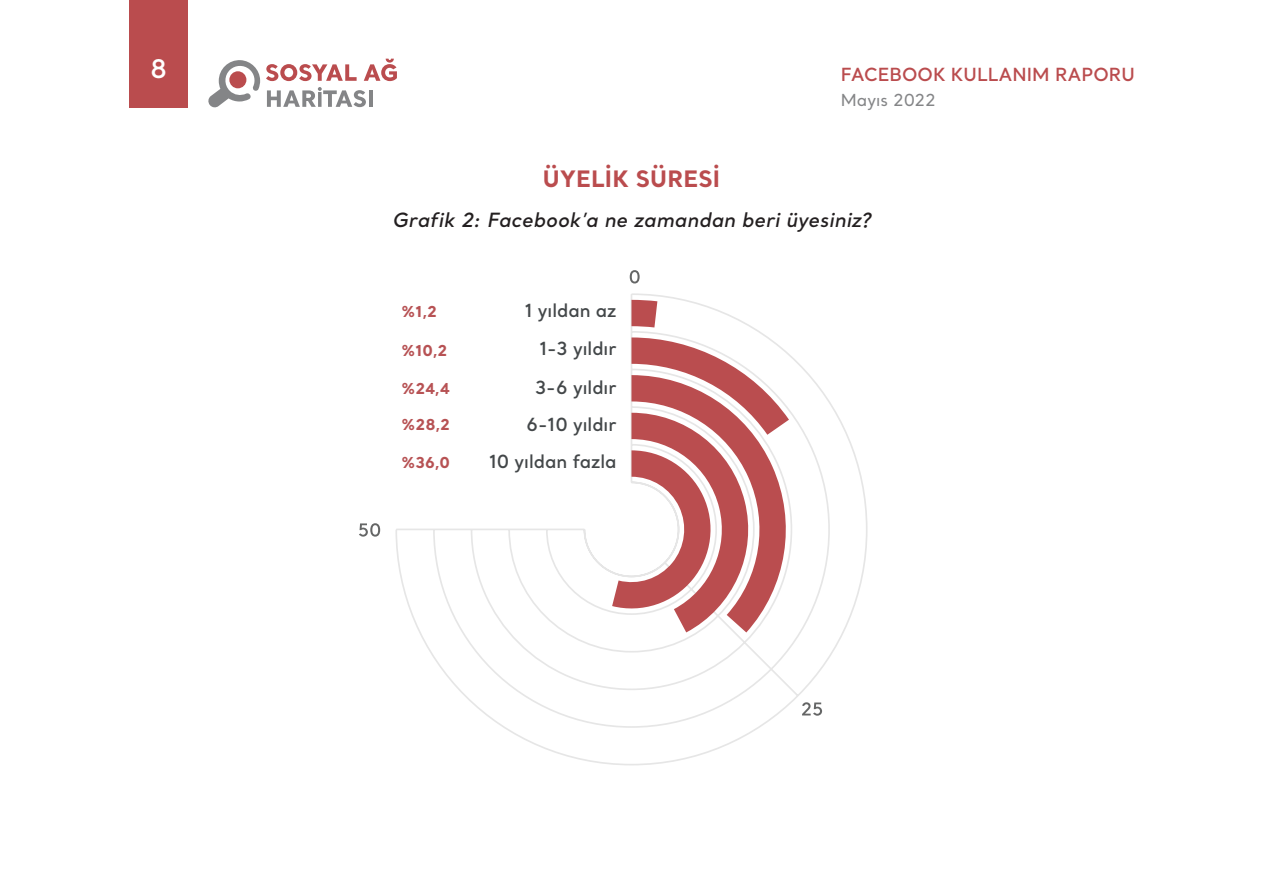
<style>
.page{position:relative;width:1263px;height:893px;background:#fff}
.page>*{position:absolute;margin:0;border:0;box-sizing:border-box;transform-origin:0 0}
.t1{font:600 25.5px "Santral";color:#fff}
.ANA_METIN{font:700 22.5px "Santral";letter-spacing:.01em;color:#ba4c4e}
.ANA_METIN-2{font:italic 600 19.5px "Santral";letter-spacing:.01em;color:#231f20}
.t2{font:600 18px "Santral";color:#434749}
.t3{font:600 18px "Santral";color:#ba4c4e}
.t4{font:500 16.5px "Santral";color:#848587}
.t5{font:700 15px "Santral";color:#b75254}
</style>
<div class="page">
<svg style="left:208px;top:60px;width:52px;height:48px"></svg>
<svg style="left:266px;top:64px;width:91px;height:17px"></svg>
<svg style="left:364px;top:59px;width:33px;height:22px"></svg>
<svg style="left:267px;top:87px;width:99px;height:20px"></svg>
<hr style="left:369px;top:90px;width:3px;height:17px;background:#848587">
<div style="left:130px;top:0;width:58px;height:107px;background:#ba4c4e"></div>
<svg style="left:395px;top:293px;width:473px;height:473px"></svg>
<svg style="left:631px;top:300px;width:26px;height:27px"></svg>
<svg style="left:612px;top:337px;width:185px;height:295px"></svg>
<svg style="left:630px;top:270px;width:10px;height:13px"></svg>
<svg style="left:359px;top:523px;width:21px;height:14px"></svg>
<svg style="left:802px;top:702px;width:20px;height:14px"></svg>
<h1 class="t1" style="left:150px;top:52px;width:19px">8</h1>
<p class="t3" style="left:841px;top:62px;width:295px">FACEBOOK KULLANIM RAPORU</p>
<p class="t4" style="left:841px;top:90px;width:96px">Mayıs 2022</p>
<p class="ANA_METIN" style="left:543px;top:164px;width:179px">ÜYELİK SÜRESİ</p>
<p class="ANA_METIN-2" style="left:392px;top:207px;width:480px">Grafik 2: Facebook’a ne zamandan beri üyesiniz?</p>
<p class="t5" style="left:401px;top:301px;width:37px">%1,2</p>
<p class="t5" style="left:401px;top:340px;width:48px">%10,2</p>
<p class="t5" style="left:401px;top:378px;width:50px">%24,4</p>
<p class="t5" style="left:401px;top:414px;width:50px">%28,2</p>
<p class="t5" style="left:401px;top:452px;width:50px">%36,0</p>
<p class="t2" style="left:525px;top:299px;width:93px">1 yıldan az</p>
<p class="t2" style="left:539px;top:336px;width:79px">1-3 yıldır</p>
<p class="t2" style="left:535px;top:376px;width:83px">3-6 yıldır</p>
<p class="t2" style="left:526px;top:413px;width:92px">6-10 yıldır</p>
<p class="t2" style="left:489px;top:450px;width:129px">10 yıldan fazla</p>
</div>
